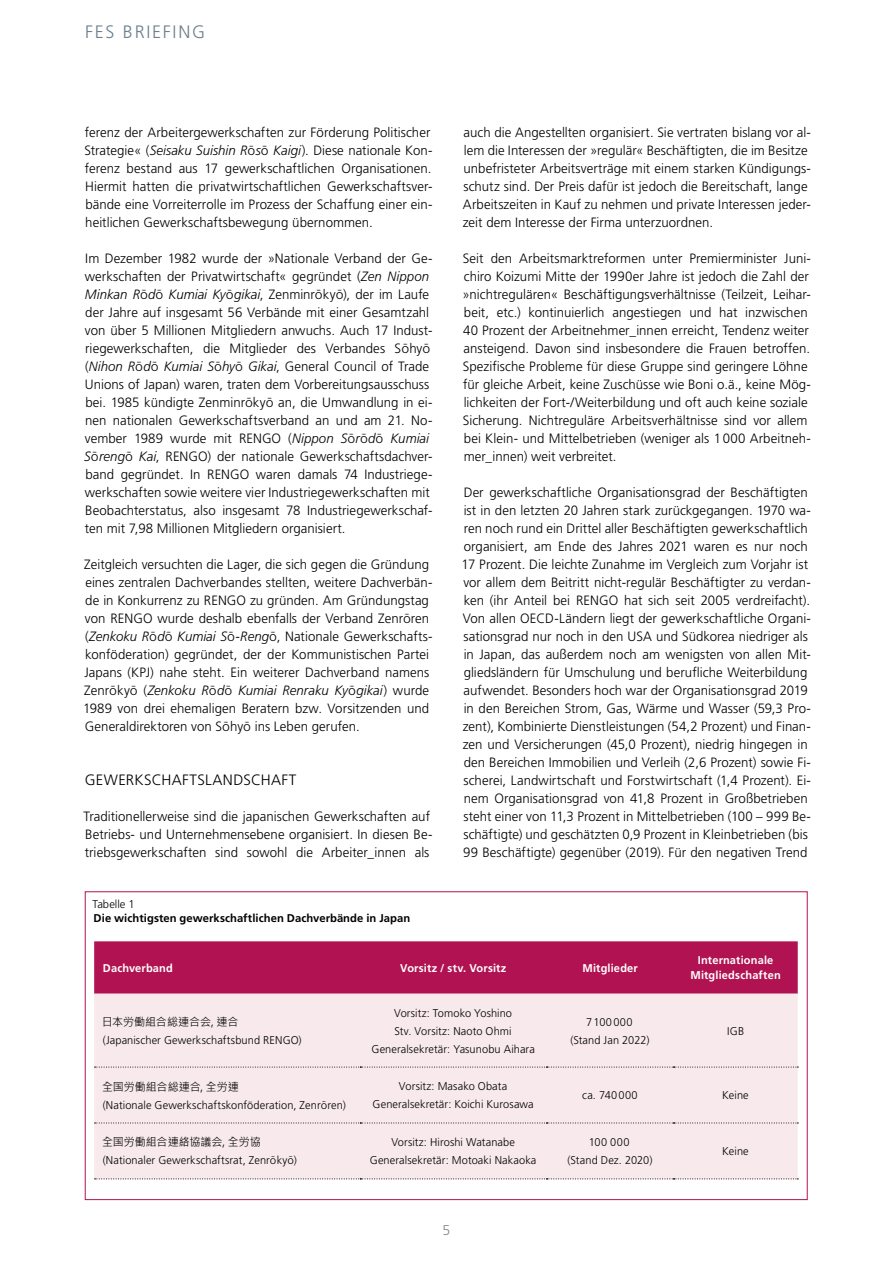
<style>
.page{position:relative;width:893px;height:1263px;background:#fff}
.page>*{position:absolute;margin:0;border:0;box-sizing:border-box;transform-origin:0 0}
.t1{font:300 18px "Frutiger LT Std";letter-spacing:.095em;color:#6d808d}
.t2{font:300 15px "Frutiger LT Std";letter-spacing:.025em;color:#000}
.t3{font:300 14.1px "Frutiger LT Std";color:#878787}
.t4{font:300 13.5px/18px "Frutiger LT Std";letter-spacing:.005em;color:#000}
.t5{font:300 11.25px/18px "Frutiger LT Std";letter-spacing:.01em;color:#000;text-align:center}
.t6{font:700 11.25px/15px "Frutiger LT Std";letter-spacing:.015em;color:#fff;text-align:center}
.t7{font:700 11.25px "Frutiger LT Std";letter-spacing:.005em;color:#000}
.t8{font:11.25px "Microsoft Jheng Hei UI Regular";letter-spacing:-.005em;color:#000}
.t9{font:300 11.25px "Frutiger LT Std";letter-spacing:.035em;color:#000}
.s1{font-style:italic}
.s2{font-family:"Frutiger Neue LTW1 G"}
</style>
<div class="page">
<div style="left:94px;top:941px;width:704px;height:53px;background:#b11252"></div>
<div style="left:94px;top:994px;width:704px;height:185px;background:#f7e9ec"></div>
<svg style="left:95px;top:1067px;width:703px;height:1px"></svg>
<svg style="left:95px;top:1122px;width:703px;height:1px"></svg>
<svg style="left:95px;top:1178px;width:703px;height:1px"></svg>
<h1 class="t1" style="left:85px;top:22px;width:122px">FES BRIEFING</h1>
<p class="t4" style="left:84px;top:124px;width:350px">ferenz der Arbeitergewerkschaften zur Förderung Politischer Strategie« (<span class="s1">Seisaku Suishin R</span><span class="s2">ō</span><span class="s1">s</span><span class="s2">ō</span> <span class="s1">Kaigi</span>). Diese nationale Kon&shy;ferenz bestand aus 17 gewerkschaftlichen Organisationen.<br>Hiermit hatten die privatwirtschaftlichen Gewerkschaftsver&shy;bände eine Vorreiterrolle im Prozess der Schaffung einer ein&shy;heitlichen Gewerkschaftsbewegung übernommen.</p>
<p class="t4" style="left:84px;top:250px;width:350px">Im Dezember 1982 wurde der »Nationale Verband der Ge&shy;werkschaften der Privatwirtschaft« gegründet (<span class="s1">Zen Nippon Minkan R</span><span class="s2">ō</span><span class="s1">d</span><span class="s2">ō</span> <span class="s1">Kumiai Ky</span><span class="s2">ō</span><span class="s1">gikai</span>, Zenminr<span class="s2">ō</span>ky<span class="s2">ō</span>), der im Laufe der Jahre auf insgesamt 56 Verbände mit einer Gesamtzahl von über 5 Millionen Mitgliedern anwuchs. Auch 17 Indust&shy;riegewerkschaften, die Mitglieder des Verbandes S<span class="s2">ō</span>hy<span class="s2">ō </span>(<span class="s1">Nihon R</span><span class="s2">ō</span><span class="s1">d</span><span class="s2">ō</span> <span class="s1">Kumiai S</span><span class="s2">ō</span><span class="s1">hy</span><span class="s2">ō</span> <span class="s1">Gikai</span>, General Council of Trade Unions of Japan) waren, traten dem Vorbereitungsausschuss bei. 1985 kündigte Zenminr<span class="s2">ō</span>ky<span class="s2">ō</span> an, die Umwandlung in ei&shy;nen nationalen Gewerkschaftsverband an und am 21. No&shy;vember 1989 wurde mit RENGO (<span class="s1">Nippon S</span><span class="s2">ō</span><span class="s1">r</span><span class="s2">ō</span><span class="s1">d</span><span class="s2">ō</span> <span class="s1">Kumiai S</span><span class="s2">ō</span><span class="s1">reng</span><span class="s2">ō</span> <span class="s1">Kai</span>, RENGO) der nationale Gewerkschaftsdachver&shy;band gegründet. In RENGO waren damals 74 Industriege&shy;werkschaften sowie weitere vier Industriegewerkschaften mit Beobachterstatus, also insgesamt 78 Industriegewerkschaf&shy;ten mit 7,98 Millionen Mitgliedern organisiert.</p>
<p class="t4" style="left:83px;top:556px;width:351px">Zeitgleich versuchten die Lager, die sich gegen die Gründung eines zentralen Dachverbandes stellten, weitere Dachverbän&shy;de in Konkurrenz zu RENGO zu gründen. Am Gründungstag von RENGO wurde deshalb ebenfalls der Verband Zenr<span class="s2">ō</span>ren (<span class="s1">Zenkoku R</span><span class="s2">ō</span><span class="s1">d</span><span class="s2">ō</span> <span class="s1">Kumiai S</span><span class="s2">ō</span><span class="s1">-Reng</span><span class="s2">ō</span>, Nationale Gewerkschafts&shy;konföderation) gegründet, der der Kommunistischen Partei Japans (KPJ) nahe steht. Ein weiterer Dachverband namens Zenr<span class="s2">ō</span>ky<span class="s2">ō</span> (<span class="s1">Zenkoku R</span><span class="s2">ō</span><span class="s1">d</span><span class="s2">ō</span> <span class="s1">Kumiai Renraku Ky</span><span class="s2">ō</span><span class="s1">gikai</span>) wurde 1989 von drei ehemaligen Beratern bzw. Vorsitzenden und Generaldirektoren von S<span class="s2">ō</span>hy<span class="s2">ō</span> ins Leben gerufen.</p>
<p class="t2" style="left:85px;top:771px;width:213px">GEWERKSCHAFTSLANDSCHAFT</p>
<p class="t4" style="left:84px;top:808px;width:350px">Traditionellerweise sind die japanischen Gewerkschaften auf<br>Betriebs- und Unternehmensebene organisiert. In diesen Be&shy;triebsgewerkschaften sind sowohl die Arbeiter_innen als</p>
<p class="t5" style="left:92px;top:895px;width:44px">Tabelle 1</p>
<p class="t7" style="left:94px;top:911px;width:318px">Die wichtigsten gewerkschaftlichen Dachverbände in Japan</p>
<p class="t4" style="left:463px;top:124px;width:350px">auch die Angestellten organisiert. Sie vertraten bislang vor al&shy;lem die Interessen der »regulär« Beschäftigten, die im Besitze unbefristeter Arbeitsverträge mit einem starken Kündigungs&shy;schutz sind. Der Preis dafür ist jedoch die Bereitschaft, lange Arbeitszeiten in Kauf zu nehmen und private Interessen jeder&shy;zeit dem Interesse der Firma unterzuordnen.</p>
<p class="t4" style="left:463px;top:250px;width:350px">Seit den Arbeitsmarktreformen unter Premierminister Juni&shy;chiro Koizumi Mitte der 1990er Jahre ist jedoch die Zahl der »nichtregulären« Beschäftigungsverhältnisse (Teilzeit, Leihar&shy;beit, etc.) kontinuierlich angestiegen und hat inzwischen 40 Prozent der Arbeitnehmer_innen erreicht, Tendenz weiter ansteigend. Davon sind insbesondere die Frauen betroffen.<br>Spezifische Probleme für diese Gruppe sind geringere Löhne für gleiche Arbeit, keine Zuschüsse wie Boni o.ä., keine Mög&shy;lichkeiten der Fort-/Weiterbildung und oft auch keine soziale Sicherung. Nichtreguläre Arbeitsverhältnisse sind vor allem bei Klein- und Mittelbetrieben (weniger als 1000 Arbeitneh&shy;mer_innen) weit verbreitet.</p>
<p class="t4" style="left:461px;top:484px;width:351px">Der gewerkschaftliche Organisationsgrad der Beschäftigten ist in den letzten 20 Jahren stark zurückgegangen. 1970 wa&shy;ren noch rund ein Drittel aller Beschäftigten gewerkschaftlich organisiert, am Ende des Jahres 2021 waren es nur noch 17 Prozent. Die leichte Zunahme im Vergleich zum Vorjahr ist vor allem dem Beitritt nicht-regulär Beschäftigter zu verdan&shy;ken (ihr Anteil bei RENGO hat sich seit 2005 verdreifacht).<br>Von allen OECD-Ländern liegt der gewerkschaftliche Organi&shy;sationsgrad nur noch in den USA und Südkorea niedriger als in Japan, das außerdem noch am wenigsten von allen Mit&shy;gliedsländern für Umschulung und berufliche Weiterbildung aufwendet. Besonders hoch war der Organisationsgrad 2019 in den Bereichen Strom, Gas, Wärme und Wasser (59,3 Pro&shy;zent), Kombinierte Dienstleistungen (54,2 Prozent) und Finan&shy;zen und Versicherungen (45,0 Prozent), niedrig hingegen in den Bereichen Immobilien und Verleih (2,6 Prozent) sowie Fi&shy;scherei, Landwirtschaft und Forstwirtschaft (1,4 Prozent). Ei&shy;nem Organisationsgrad von 41,8 Prozent in Großbetrieben steht einer von 11,3 Prozent in Mittelbetrieben (100 – 999 Be&shy;schäftigte) und geschätzten 0,9 Prozent in Kleinbetrieben (bis 99 Beschäftigte) gegenüber (2019). Für den negativen Trend</p>
<p class="t6" style="left:103px;top:960px;width:71px">Dachverband</p>
<p class="t6" style="left:400px;top:960px;width:108px">Vorsitz / stv. Vorsitz</p>
<p class="t6" style="left:582px;top:960px;width:57px">Mitglieder</p>
<p class="t6" style="left:690px;top:953px;width:92px">Internationale<br>Mitgliedschaften</p>
<p class="t8" style="left:102px;top:1015px;width:138px">日本労働組合総連合会, 連合</p>
<p class="t5" style="left:103px;top:1031px;width:200px">(Japanischer Gewerkschaftsbund RENGO)</p>
<p class="t5" style="left:371px;top:1004px;width:165px">Vorsitz: Tomoko Yoshino<br>Stv. Vorsitz: Naoto Ohmi<br>Generalsekretär: Yasunobu Aihara</p>
<p class="t5" style="left:570px;top:1013px;width:81px">7100000 (Stand Jan 2022)</p>
<p class="t5" style="left:727px;top:1022px;width:18px">IGB</p>
<p class="t8" style="left:102px;top:1079px;width:138px">全国労働組合総連合, 全労連</p>
<p class="t5" style="left:103px;top:1096px;width:245px">(Nationale Gewerkschaftskonföderation, Zenr<span class="s2">ō</span>ren)</p>
<p class="t8" style="left:102px;top:1135px;width:160px">全国労働組合連絡協議会, 全労協</p>
<p class="t5" style="left:103px;top:1152px;width:196px">(Nationaler Gewerkschaftsrat, Zenr<span class="s2">ō</span>ky<span class="s2">ō</span>)</p>
<p class="t5" style="left:373px;top:1077px;width:163px">Vorsitz: Masako Obata<br>Generalsekretär: Koichi Kurosawa</p>
<p class="t9" style="left:582px;top:1089px;width:57px">ca. 740000</p>
<p class="t5" style="left:722px;top:1086px;width:28px">Keine</p>
<p class="t5" style="left:370px;top:1133px;width:168px">Vorsitz: Hiroshi Watanabe<br>Generalsekretär: Motoaki Nakaoka</p>
<p class="t5" style="left:568px;top:1133px;width:86px">100 000<br>(Stand Dez. 2020)</p>
<p class="t5" style="left:722px;top:1142px;width:28px">Keine</p>
<p class="t3" style="left:443px;top:1222px;width:9px">5</p>
</div>
